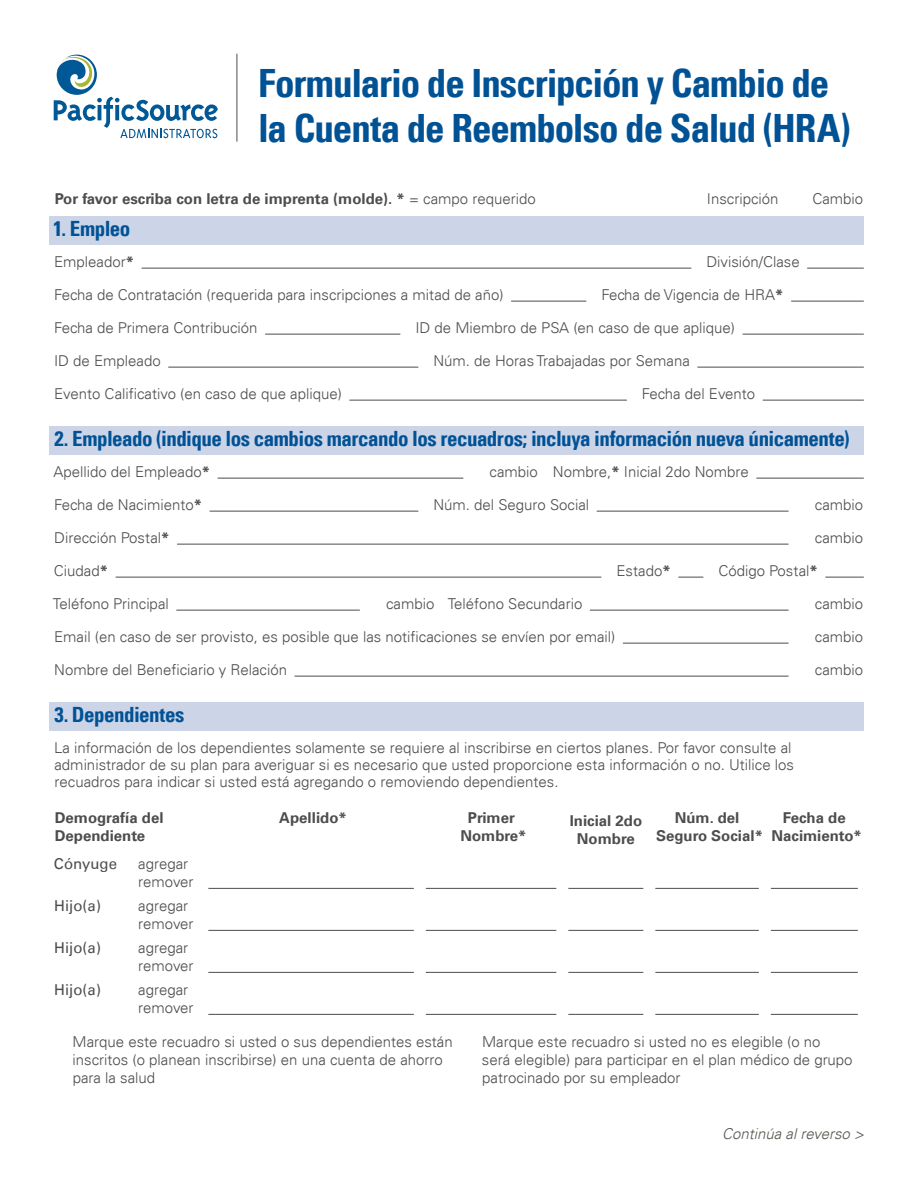
<style>
.page{position:relative;width:918px;height:1188px;background:#fff}
.page>*{position:absolute;margin:0;border:0;box-sizing:border-box;transform-origin:0 0}
.t1{font:700 condensed 39px/45px "Univers LT";letter-spacing:-.03em;color:#005295}
.t2{font:700 condensed 21px "Univers LT";letter-spacing:-.025em;color:#005295}
.t3{font:300 15px/18px "Univers LT";color:#4d4d4f}
.t4{font:700 15px/18px "Univers LT";color:#4d4d4f;text-align:center}
.t5{font:15px "Univers LT";color:#4d4d4f}
.t6{font:italic 300 15px "Univers LT";color:#55584e}
.s1{font-weight:300}
.s2{font-weight:700}
</style>
<div class="page">
<div style="left:49px;top:216px;width:815px;height:28px;background:#ccd4e8"></div>
<hr style="left:142px;top:268px;width:549px;height:1px;background:#4d4d4f">
<hr style="left:807px;top:268px;width:57px;height:1px;background:#4d4d4f">
<hr style="left:511px;top:301px;width:75px;height:1px;background:#4d4d4f">
<hr style="left:791px;top:301px;width:73px;height:1px;background:#4d4d4f">
<hr style="left:265px;top:334px;width:135px;height:1px;background:#4d4d4f">
<hr style="left:743px;top:334px;width:121px;height:1px;background:#4d4d4f">
<hr style="left:168px;top:367px;width:250px;height:1px;background:#4d4d4f">
<hr style="left:697px;top:367px;width:167px;height:1px;background:#4d4d4f">
<hr style="left:349px;top:400px;width:278px;height:1px;background:#4d4d4f">
<hr style="left:763px;top:400px;width:101px;height:1px;background:#4d4d4f">
<div style="left:49px;top:426px;width:815px;height:28px;background:#ccd4e8"></div>
<hr style="left:218px;top:478px;width:245px;height:1px;background:#4d4d4f">
<hr style="left:756px;top:478px;width:108px;height:1px;background:#4d4d4f">
<hr style="left:210px;top:511px;width:208px;height:1px;background:#4d4d4f">
<hr style="left:597px;top:511px;width:192px;height:1px;background:#4d4d4f">
<hr style="left:177px;top:544px;width:612px;height:1px;background:#4d4d4f">
<hr style="left:116px;top:577px;width:485px;height:1px;background:#4d4d4f">
<svg style="left:678px;top:577px;width:25px;height:1px"></svg>
<hr style="left:825px;top:577px;width:39px;height:1px;background:#4d4d4f">
<hr style="left:176px;top:610px;width:184px;height:1px;background:#4d4d4f">
<hr style="left:590px;top:610px;width:199px;height:1px;background:#4d4d4f">
<hr style="left:623px;top:643px;width:166px;height:1px;background:#4d4d4f">
<hr style="left:295px;top:676px;width:494px;height:1px;background:#4d4d4f">
<div style="left:49px;top:702px;width:815px;height:28px;background:#ccd4e8"></div>
<hr style="left:208px;top:888px;width:206px;height:1px;background:#4d4d4f">
<hr style="left:426px;top:888px;width:130px;height:1px;background:#4d4d4f">
<hr style="left:568px;top:888px;width:75px;height:1px;background:#4d4d4f">
<hr style="left:655px;top:888px;width:104px;height:1px;background:#4d4d4f">
<hr style="left:771px;top:888px;width:87px;height:1px;background:#4d4d4f">
<hr style="left:208px;top:930px;width:206px;height:1px;background:#4d4d4f">
<hr style="left:426px;top:930px;width:130px;height:1px;background:#4d4d4f">
<hr style="left:568px;top:930px;width:75px;height:1px;background:#4d4d4f">
<hr style="left:655px;top:930px;width:104px;height:1px;background:#4d4d4f">
<hr style="left:771px;top:930px;width:87px;height:1px;background:#4d4d4f">
<hr style="left:208px;top:972px;width:206px;height:1px;background:#4d4d4f">
<hr style="left:426px;top:972px;width:130px;height:1px;background:#4d4d4f">
<hr style="left:568px;top:972px;width:75px;height:1px;background:#4d4d4f">
<hr style="left:655px;top:972px;width:104px;height:1px;background:#4d4d4f">
<hr style="left:771px;top:972px;width:87px;height:1px;background:#4d4d4f">
<hr style="left:208px;top:1014px;width:206px;height:1px;background:#4d4d4f">
<hr style="left:426px;top:1014px;width:130px;height:1px;background:#4d4d4f">
<hr style="left:568px;top:1014px;width:75px;height:1px;background:#4d4d4f">
<hr style="left:655px;top:1014px;width:104px;height:1px;background:#4d4d4f">
<hr style="left:771px;top:1014px;width:87px;height:1px;background:#4d4d4f">
<hr style="left:237px;top:54px;width:1px;height:88px;background:#4d4d4f">
<svg style="left:54px;top:55px;width:164px;height:83px"></svg>
<h1 class="t1" style="left:258px;top:60px;width:594px">Formulario de Inscripción y Cambio de la Cuenta de Reembolso de Salud (HRA)</h1>
<p class="t4" style="left:55px;top:190px;width:483px">Por favor escriba con letra de imprenta (molde). * <span class="s1">= campo requerido</span></p>
<p class="t3" style="left:707px;top:190px;width:73px">Inscripción</p>
<p class="t3" style="left:812px;top:190px;width:52px">Cambio</p>
<h2 class="t2" style="left:53px;top:216px;width:79px">1. Empleo</h2>
<p class="t3" style="left:54px;top:253px;width:82px">Empleador<span class="s2">*</span></p>
<p class="t3" style="left:706px;top:253px;width:95px">División/Clase</p>
<p class="t3" style="left:54px;top:286px;width:451px">Fecha de Contratación (requerida para inscripciones a mitad de año)</p>
<p class="t3" style="left:601px;top:286px;width:184px">Fecha de Vigencia de HRA<span class="s2">*</span></p>
<p class="t3" style="left:54px;top:319px;width:205px">Fecha de Primera Contribución</p>
<p class="t3" style="left:415px;top:319px;width:321px">ID de Miembro de PSA (en caso de que aplique)</p>
<p class="t3" style="left:54px;top:352px;width:108px">ID de Empleado</p>
<p class="t3" style="left:433px;top:352px;width:258px">Núm. de Horas Trabajadas por Semana</p>
<p class="t3" style="left:54px;top:385px;width:289px">Evento Calificativo (en caso de que aplique)</p>
<p class="t3" style="left:642px;top:385px;width:115px">Fecha del Evento</p>
<h2 class="t2" style="left:54px;top:426px;width:797px">2. Empleado (indique los cambios marcando los recuadros; incluya información nueva únicamente)</h2>
<p class="t3" style="left:53px;top:463px;width:158px">Apellido del Empleado<span class="s2">*</span></p>
<p class="t3" style="left:490px;top:463px;width:261px">cambio Nombre,<span class="s2">*</span> Inicial 2do Nombre</p>
<p class="t3" style="left:54px;top:496px;width:149px">Fecha de Nacimiento<span class="s2">*</span></p>
<p class="t3" style="left:433px;top:496px;width:157px">Núm. del Seguro Social</p>
<p class="t3" style="left:815px;top:496px;width:50px">cambio</p>
<p class="t3" style="left:54px;top:529px;width:117px">Dirección Postal<span class="s2">*</span></p>
<p class="t3" style="left:815px;top:529px;width:50px">cambio</p>
<p class="t3" style="left:54px;top:562px;width:56px">Ciudad<span class="s2">*</span></p>
<p class="t3" style="left:616px;top:562px;width:56px">Estado<span class="s2">*</span></p>
<p class="t3" style="left:718px;top:562px;width:101px">Código Postal<span class="s2">*</span></p>
<p class="t3" style="left:53px;top:595px;width:118px">Teléfono Principal</p>
<p class="t3" style="left:386px;top:595px;width:198px">cambio Teléfono Secundario</p>
<p class="t3" style="left:815px;top:595px;width:50px">cambio</p>
<p class="t3" style="left:54px;top:628px;width:563px">Email (en caso de ser provisto, es posible que las notificaciones se envíen por email)</p>
<p class="t3" style="left:815px;top:628px;width:50px">cambio</p>
<p class="t3" style="left:54px;top:661px;width:234px">Nombre del Beneficiario y Relación</p>
<p class="t3" style="left:815px;top:661px;width:50px">cambio</p>
<h2 class="t2" style="left:54px;top:702px;width:131px">3. Dependientes</h2>
<p class="t3" style="left:54px;top:739px;width:741px;line-height:17.2px">La información de los dependientes solamente se requiere al inscribirse en ciertos planes. Por favor consulte al administrador de su plan para averiguar si es necesario que usted proporcione esta información o no. Utilice los recuadros para indicar si usted está agregando o removiendo dependientes.</p>
<p class="t4" style="left:55px;top:809px;width:110px;text-align:left">Demografía del<br>Dependiente</p>
<p class="t4" style="left:279px;top:809px;width:69px">Apellido*</p>
<p class="t4" style="left:460px;top:809px;width:68px">Primer<br>Nombre*</p>
<p class="t4" style="left:570px;top:811px;width:74px">Inicial 2do<br>Nombre</p>
<p class="t4" style="left:656px;top:809px;width:109px">Núm. del<br>Seguro Social*</p>
<p class="t4" style="left:772px;top:809px;width:92px">Fecha de<br>Nacimiento*</p>
<p class="t5" style="left:54px;top:855px;width:65px">Cónyuge</p>
<p class="t3" style="left:138px;top:855px;width:57px">agregar remover</p>
<p class="t5" style="left:54px;top:897px;width:48px">Hijo(a)</p>
<p class="t3" style="left:138px;top:897px;width:57px">agregar remover</p>
<p class="t5" style="left:54px;top:939px;width:48px">Hijo(a)</p>
<p class="t3" style="left:138px;top:939px;width:57px">agregar remover</p>
<p class="t5" style="left:54px;top:981px;width:48px">Hijo(a)</p>
<p class="t3" style="left:138px;top:981px;width:57px">agregar remover</p>
<p class="t3" style="left:73px;top:1032px;width:382px">Marque este recuadro si usted o sus dependientes están inscritos (o planean inscribirse) en una cuenta de ahorro para la salud</p>
<p class="t3" style="left:482px;top:1032px;width:372px">Marque este recuadro si usted no es elegible (o no<br>será elegible) para participar en el plan médico de grupo patrocinado por su empleador</p>
<p class="t6" style="left:722px;top:1124px;width:143px">Continúa al reverso &gt;</p>
</div>
